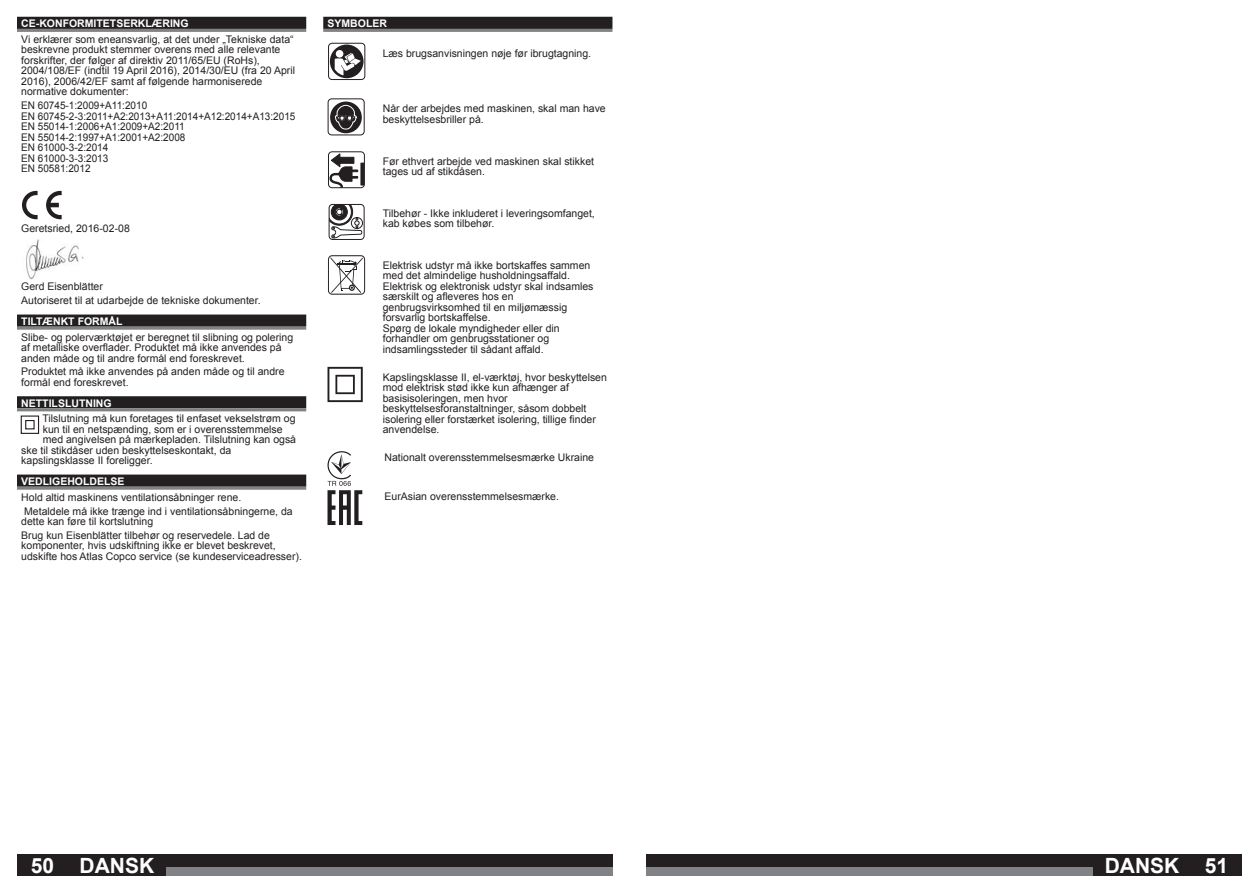
<style>
.page{position:relative;width:1259px;height:893px;background:#fff}
.page>*{position:absolute;margin:0;border:0;box-sizing:border-box;transform-origin:0 0}
.t1{font:700 21px "Arial";color:#fff}
.t2{font:10.5px/10.5px "Arial";color:#231f20}
.t3{font:10.5px/10.5px "Arial";color:#231f20;scale:.95 1}
.t4{font:700 10.5px "Arial";color:#fff}
</style>
<div class="page">
<div style="left:17px;top:855px;width:595px;height:21px;background:#231f20"></div>
<div style="left:68px;top:867px;width:544px;height:9px;background:#808285"></div>
<div style="left:646px;top:855px;width:596px;height:21px;background:#231f20"></div>
<div style="left:646px;top:867px;width:545px;height:9px;background:#808285"></div>
<div style="left:68px;top:855px;width:98px;height:21px;background:#231f20"></div>
<div style="left:1093px;top:855px;width:98px;height:21px;background:#231f20"></div>
<div style="left:17px;top:17px;width:289px;height:12px;background:#231f20"></div>
<hr style="left:17px;top:29px;width:289px;height:3px;background:#808285">
<div style="left:17px;top:315px;width:289px;height:12px;background:#231f20"></div>
<hr style="left:17px;top:327px;width:289px;height:3px;background:#808285">
<div style="left:17px;top:396px;width:289px;height:12px;background:#231f20"></div>
<hr style="left:17px;top:408px;width:289px;height:3px;background:#808285">
<div style="left:17px;top:475px;width:289px;height:12px;background:#231f20"></div>
<hr style="left:17px;top:487px;width:289px;height:3px;background:#808285">
<svg style="left:22px;top:191px;width:16px;height:28px"></svg>
<svg style="left:46px;top:191px;width:16px;height:28px"></svg>
<img style="left:26px;top:239px;width:58px;height:41px">
<div style="left:21px;top:415px;width:18px;height:19px;border:1px solid #231f20"></div>
<div style="left:25px;top:420px;width:10px;height:9px;border:1px solid #231f20"></div>
<div style="left:323px;top:17px;width:289px;height:12px;background:#231f20"></div>
<hr style="left:323px;top:29px;width:289px;height:3px;background:#808285">
<svg style="left:328px;top:43px;width:37px;height:37px"></svg>
<div style="left:328px;top:43px;width:37px;height:37px;border:1px solid #231f20;border-radius:4px"></div>
<div style="left:330px;top:45px;width:33px;height:33px;background:#231f20;border-radius:50%"></div>
<div style="left:336px;top:50px;width:7px;height:8px;background:#fff;border-radius:50%"></div>
<svg style="left:335px;top:53px;width:26px;height:22px"></svg>
<svg style="left:328px;top:98px;width:36px;height:37px"></svg>
<div style="left:330px;top:102px;width:32px;height:31px;background:#231f20;border-radius:50%"></div>
<svg style="left:334px;top:104px;width:23px;height:26px"></svg>
<svg style="left:360px;top:163px;width:3px;height:22px"></svg>
<svg style="left:328px;top:153px;width:30px;height:35px"></svg>
<div style="left:328px;top:151px;width:37px;height:37px;border:1px solid #231f20;border-radius:4px"></div>
<svg style="left:329px;top:204px;width:33px;height:35px"></svg>
<div style="left:329px;top:204px;width:35px;height:36px;border:1px solid #231f20;border-radius:4px"></div>
<svg style="left:328px;top:255px;width:37px;height:40px"></svg>
<svg style="left:330px;top:257px;width:33px;height:36px"></svg>
<svg style="left:327px;top:367px;width:36px;height:35px"></svg>
<svg style="left:327px;top:451px;width:35px;height:74px"></svg>
<p class="t4" style="left:21px;top:18px;width:169px">CE-KONFORMITETSERKLÆRING</p>
<p class="t2" style="left:21px;top:34px;width:275px">Vi erklærer som eneansvarlig, at det under „Tekniske data“ beskrevne produkt stemmer overens med alle relevante forskrifter, der følger af direktiv 2011/65/EU (RoHs), 2004/108/EF (indtil 19 April 2016), 2014/30/EU (fra 20 April 2016), 2006/42/EF samt af følgende harmoniserede normative dokumenter:</p>
<p class="t3" style="left:21px;top:100px;width:290px">EN 60745-1:2009+A11:2010<br>EN 60745-2-3:2011+A2:2013+A11:2014+A12:2014+A13:2015<br>EN 55014-1:2006+A1:2009+A2:2011<br>EN 55014-2:1997+A1:2001+A2:2008<br>EN 61000-3-2:2014<br>EN 61000-3-3:2013<br>EN 50581:2012</p>
<p class="t2" style="left:21px;top:223px;width:110px">Geretsried, 2016-02-08</p>
<p class="t2" style="left:21px;top:280px;width:241px;line-height:14px">Gerd Eisenblätter<br>Autoriseret til at udarbejde de tekniske dokumenter.</p>
<p class="t4" style="left:21px;top:316px;width:103px">TILTÆNKT FORMÅL</p>
<p class="t2" style="left:21px;top:332px;width:273px">Slibe- og polerværktøjet er beregnet til slibning og polering af metalliske overflader. Produktet må ikke anvendes på anden måde og til andre formål end foreskrevet.</p>
<p class="t2" style="left:21px;top:367px;width:265px">Produktet må ikke anvendes på anden måde og til andre formål end foreskrevet.</p>
<p class="t4" style="left:21px;top:397px;width:92px">NETTILSLUTNING</p>
<p class="t2" style="left:43px;top:413px;width:254px">Tilslutning må kun foretages til enfaset vekselstrøm og</p>
<p class="t2" style="left:43px;top:424px;width:241px">kun til en netspænding, som er i overensstemmelse</p>
<p class="t2" style="left:43px;top:434px;width:255px">med angivelsen på mærkepladen. Tilslutning kan også</p>
<p class="t2" style="left:21px;top:445px;width:212px">ske til stikdåser uden beskyttelseskontakt, da</p>
<p class="t2" style="left:21px;top:455px;width:133px">kapslingsklasse II foreligger.</p>
<p class="t4" style="left:21px;top:476px;width:105px">VEDLIGEHOLDELSE</p>
<p class="t2" style="left:21px;top:490px;width:273px;line-height:14px">Hold altid maskinens ventilationsåbninger rene.<br>Metaldele må ikke trænge ind i ventilationsåbningerne, da</p>
<p class="t2" style="left:21px;top:514px;width:250px;line-height:14px">dette kan føre til kortslutning<br>Brug kun Eisenblätter tilbehør og reservedele. Lad de</p>
<p class="t2" style="left:21px;top:540px;width:282px">komponenter, hvis udskiftning ikke er blevet beskrevet, udskifte hos Atlas Copco service (se kundeserviceadresser).</p>
<p class="t4" style="left:327px;top:18px;width:61px">SYMBOLER</p>
<p class="t2" style="left:383px;top:48px;width:210px">Læs brugsanvisningen nøje før ibrugtagning.</p>
<p class="t2" style="left:383px;top:103px;width:224px">Når der arbejdes med maskinen, skal man have beskyttelsesbriller på.</p>
<p class="t2" style="left:383px;top:156px;width:213px">Før ethvert arbejde ved maskinen skal stikket tages ud af stikdåsen.</p>
<p class="t2" style="left:383px;top:208px;width:214px">Tilbehør - Ikke inkluderet i leveringsomfanget, kab købes som tilbehør.</p>
<p class="t2" style="left:383px;top:260px;width:212px">Elektrisk udstyr må ikke bortskaffes sammen med det almindelige husholdningsaffald.<br>Elektrisk og elektronisk udstyr skal indsamles særskilt og afleveres hos en genbrugsvirksomhed til en miljømæssig forsvarlig bortskaffelse.<br>Spørg de lokale myndigheder eller din forhandler om genbrugsstationer og indsamlingssteder til sådant affald.</p>
<p class="t2" style="left:383px;top:372px;width:226px">Kapslingsklasse II, el-værktøj, hvor beskyttelsen mod elektrisk stød ikke kun afhænger af basisisoleringen, men hvor beskyttelsesforanstaltninger, såsom dobbelt isolering eller forstærket isolering, tillige finder anvendelse.</p>
<p class="t2" style="left:384px;top:452px;width:211px">Nationalt overensstemmelsesmærke Ukraine</p>
<p class="t2" style="left:384px;top:491px;width:176px">EurAsian overensstemmelsesmærke.</p>
<h1 class="t1" style="left:31px;top:854px;width:125px">50 DANSK</h1>
<h1 class="t1" style="left:1104px;top:854px;width:125px">DANSK 51</h1>
</div>
